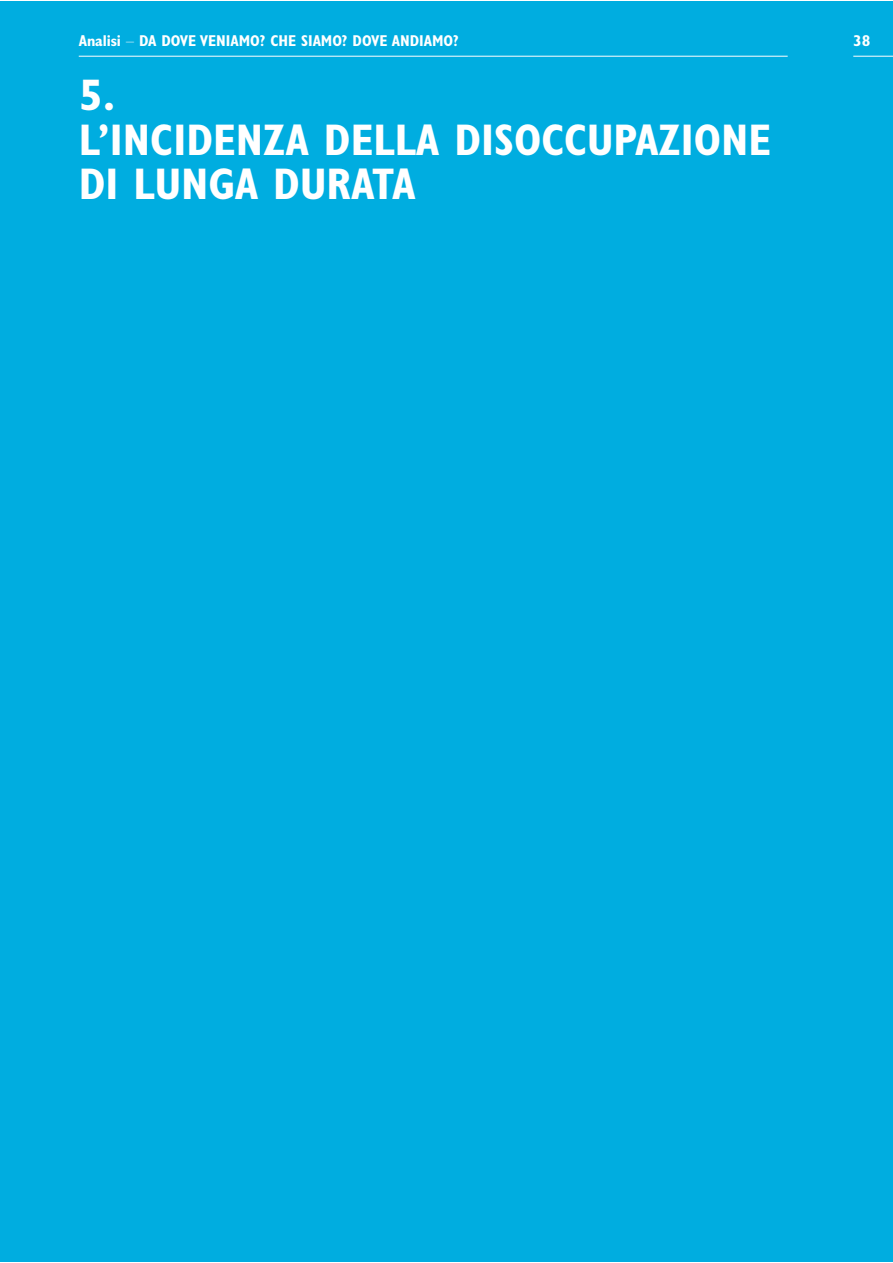
<style>
.page{position:relative;width:893px;height:1263px;background:#fff}
.page>*{position:absolute;margin:0;border:0;box-sizing:border-box;transform-origin:0 0}
.t1{font:700 condensed 44.4px/44.4px "Gill Sans MT Std";color:#fff}
.t2{font:700 44.4px "Gill Alt One";color:#fff}
.t3{font:700 condensed 15.75px "Gill Sans MT Std";letter-spacing:-.005em;color:#fff}
.t4{font:700 15.75px "Gill Alt One";color:#fff}
.s1{font-family:"Gill Alt One";font-weight:300;font-stretch:normal}
</style>
<div class="page">
<div style="left:0;top:1px;width:893px;height:1260px;background:#00ade0"></div>
<hr style="left:79px;top:56px;width:709px;height:1px;background:#fff">
<hr style="left:853px;top:56px;width:40px;height:1px;background:#fff">
<p class="t3" style="left:79px;top:31px;width:381px">Analisi <span class="s1">–</span> DA DOVE VENIAMO? CHE SIAMO? DOVE ANDIAMO?</p>
<p class="t4" style="left:853px;top:31px;width:19px">38</p>
<h1 class="t2" style="left:79px;top:69px;width:38px">5.</h1>
<h1 class="t1" style="left:79px;top:117px;width:694px">L’INCIDENZA DELLA DISOCCUPAZIONE<br>DI LUNGA DURATA</h1>
</div>
